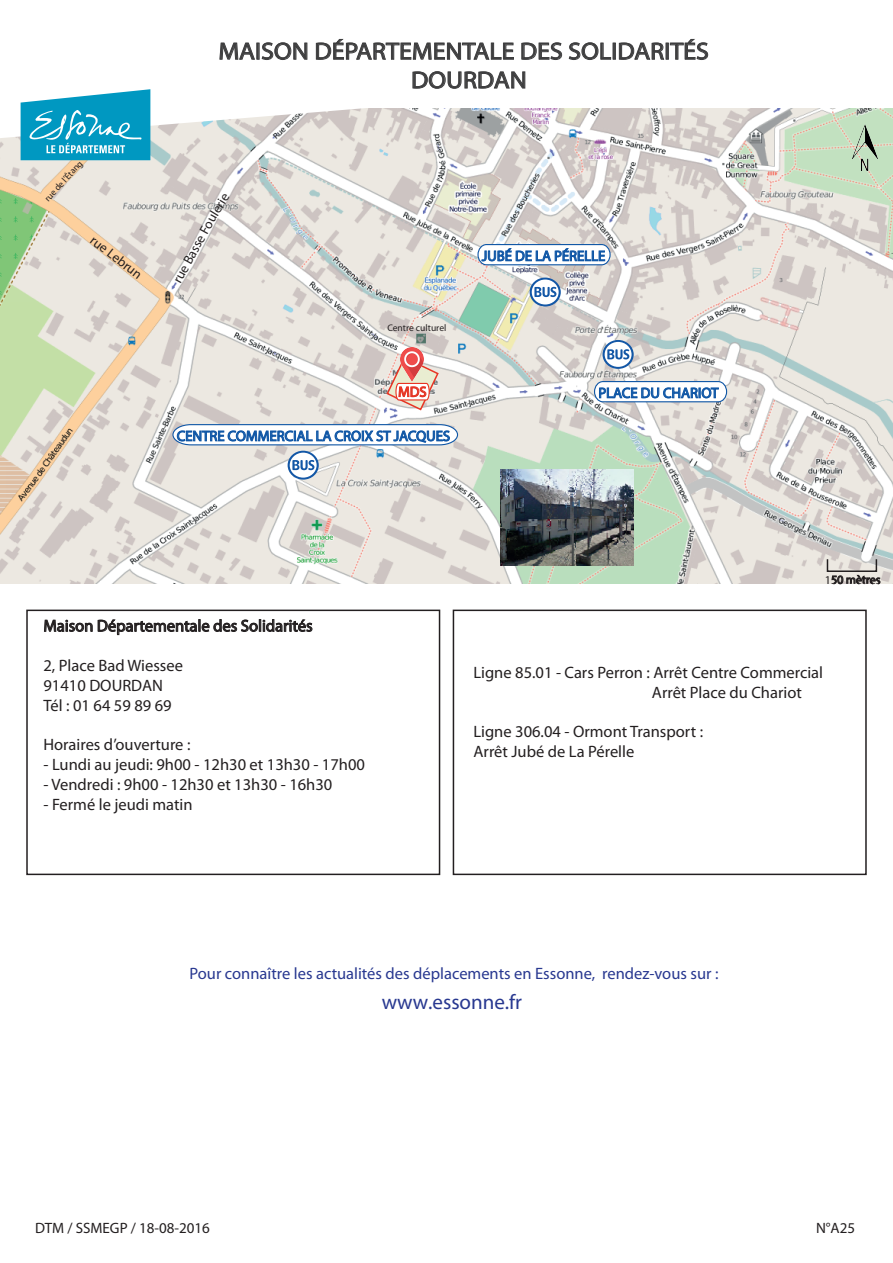
<style>
.page{position:relative;width:893px;height:1263px;background:#fff}
.page>*{position:absolute;margin:0;border:0;box-sizing:border-box;transform-origin:0 0}
.t1{font:700 24px/28.8px "Myriad Web Pro";color:#3e3e3f;text-align:center;scale:1.08 1}
.t2{font:700 21px "Myriad Web Pro";color:#283890}
.t3{font:16.5px/19.8px "Myriad Web Pro";color:#231f20}
.t4{font:16.5px/19.8px "Myriad Pro";color:#231f20}
.t5{font:16.5px "Myriad Web Pro";color:#283890}
.t6{font:700 16.5px "Myriad Web Pro";color:#231f20}
.t7{font:15px "Myriad Pro";color:#231f20}
.t8{font:14.7px "Myriad Web Pro";color:#1057a6}
.t9{font:14.4px "Myriad Web Pro";color:#c02c25}
.t10{font:13.5px "Myriad Pro";color:#231f20}
.t11{font:12px "Myriad Web Pro";color:#231f20}
.t12{font:9.6px "Myriad Pro";color:#231f20}
.t13{font:9px "Myriad Pro";color:#231f20}
.s1{font-weight:400}
</style>
<div class="page">
<img style="left:0;top:138px;width:893px;height:446px">
<svg style="left:6px;top:42px;width:887px;height:96px"></svg>
<img style="left:852px;top:125px;width:26px;height:45px">
<svg style="left:288px;top:451px;width:31px;height:29px"></svg>
<div style="left:290px;top:453px;width:27px;height:25px;background:#fff;border-radius:50%"></div>
<svg style="left:292px;top:460px;width:22px;height:10px"></svg>
<svg style="left:602px;top:340px;width:32px;height:29px"></svg>
<svg style="left:605px;top:342px;width:27px;height:25px"></svg>
<svg style="left:607px;top:349px;width:22px;height:10px"></svg>
<svg style="left:530px;top:278px;width:31px;height:28px"></svg>
<svg style="left:532px;top:279px;width:27px;height:25px"></svg>
<svg style="left:534px;top:287px;width:22px;height:10px"></svg>
<svg style="left:21px;top:89px;width:129px;height:94px;background:#60bacf"></svg>
<img style="left:400px;top:347px;width:24px;height:9px">
<svg style="left:477px;top:243px;width:134px;height:23px"></svg>
<svg style="left:593px;top:380px;width:135px;height:23px"></svg>
<svg style="left:172px;top:423px;width:287px;height:23px"></svg>
<svg style="left:385px;top:356px;width:55px;height:55px"></svg>
<svg style="left:219px;top:42px;width:36px;height:20px"></svg>
<svg style="left:261px;top:42px;width:47px;height:18px"></svg>
<svg style="left:316px;top:38px;width:198px;height:24px"></svg>
<svg style="left:521px;top:42px;width:41px;height:18px"></svg>
<svg style="left:568px;top:42px;width:43px;height:18px"></svg>
<div style="left:613px;top:43px;width:3px;height:17px;border:1px solid #3e3e3f"></div>
<svg style="left:618px;top:38px;width:90px;height:22px"></svg>
<svg style="left:412px;top:68px;width:114px;height:21px"></svg>
<svg style="left:831px;top:574px;width:50px;height:11px"></svg>
<div style="left:827px;top:558px;width:50px;height:14px;border:2px solid #231f20"></div>
<svg style="left:44px;top:619px;width:269px;height:17px"></svg>
<div style="left:26px;top:610px;width:414px;height:265px;border:2px solid #231f20"></div>
<div style="left:453px;top:610px;width:414px;height:265px;border:2px solid #231f20"></div>
<img style="left:501px;top:470px;width:133px;height:95px">
<p class="t13" style="left:42px;top:196px;width:53px;rotate:-47deg">rue de l’Étang</p>
<p class="t10" style="left:97px;top:232px;width:63px;rotate:38deg">rue Lebrun</p>
<h1 class="t1" style="left:218px;top:36px;width:456px">MAISON DÉPARTEMENTALE DES SOLIDARITÉS<br>DOURDAN</h1>
<p class="t10" style="left:206px;top:210px;width:26px;rotate:-59deg">lerie</p>
<p class="t10" style="left:169px;top:278px;width:78px;rotate:-61deg">rue Basse Fou</p>
<p class="t12" style="left:387px;top:321px;width:61px">Centre culturel</p>
<p class="t9" style="left:398px;top:383px;width:30px">MDS</p>
<p class="t8" style="left:177px;top:427px;width:275px">CENTRE COMMERCIAL LA CROIX ST JACQUES</p>
<p class="t8" style="left:482px;top:247px;width:125px">JUBÉ DE LA PÉRELLE</p>
<p class="t8" style="left:598px;top:384px;width:122px">PLACE DU CHARIOT</p>
<p class="t11" style="left:825px;top:572px;width:57px">150 mètres</p>
<p class="t3" style="left:44px;top:616px;width:271px">Maison Départementale des Solidarités</p>
<p class="t3" style="left:44px;top:655px;width:141px">2, Place Bad Wiessee<br>91410 DOURDAN</p>
<p class="t6" style="left:44px;top:695px;width:130px">Tél : 01 64 59 89 69</p>
<p class="t6" style="left:44px;top:734px;width:148px">Horaires d’ouverture <span class="s1">:</span></p>
<p class="t3" style="left:44px;top:754px;width:323px">- Lundi au jeudi: 9h00 - 12h30 et 13h30 - 17h00</p>
<p class="t3" style="left:44px;top:774px;width:290px">- Vendredi : 9h00 - 12h30 et 13h30 - 16h30</p>
<p class="t3" style="left:44px;top:794px;width:151px">- Fermé le jeudi matin</p>
<p class="t4" style="left:652px;top:662px;width:173px;text-indent:-178px">Ligne 85.01 - Cars Perron : Arrêt Centre Commercial<br>Arrêt Place du Chariot</p>
<p class="t4" style="left:474px;top:722px;width:231px">Ligne 306.04 - Ormont Transport :<br>Arrêt Jubé de La Pérelle</p>
<p class="t5" style="left:190px;top:963px;width:531px">Pour connaître les actualités des déplacements en Essonne, rendez-vous sur :</p>
<p class="t2" style="left:382px;top:989px;width:142px">www.essonne.fr</p>
<p class="t7" style="left:35px;top:1219px;width:176px">DTM / SSMEGP / 18-08-2016</p>
<p class="t7" style="left:816px;top:1219px;width:41px">N°A25</p>
</div>
